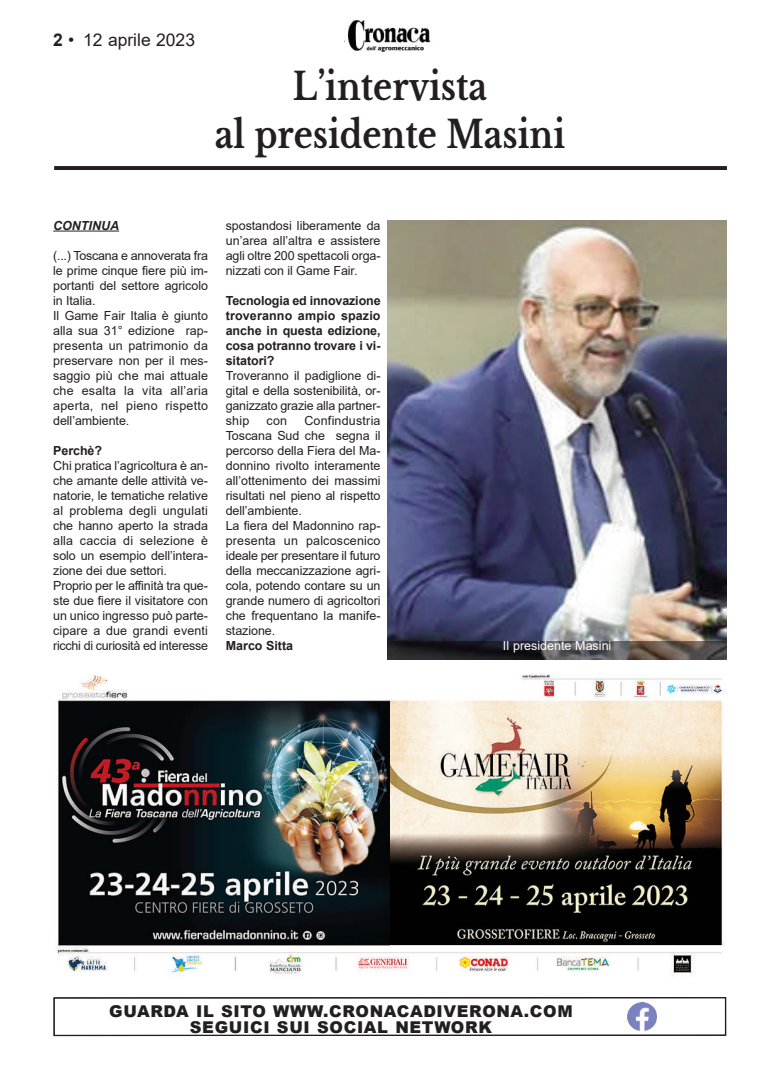
<style>
.page{position:relative;width:780px;height:1088px;background:#fff}
.page>*{position:absolute;margin:0;border:0;box-sizing:border-box;transform-origin:0 0}
.t1{font:700 37.5px/47.5px "Libre Baskerville";color:#231f20;text-align:center;scale:.87 1}
.t2{font:17.5px "Arial";color:#231f20}
.t3{font:900 16.25px/16.2px "Arial";letter-spacing:.04em;color:#231f20;text-align:center}
.t4{font:12.5px/15px "Arial";letter-spacing:-.005em;color:#231f20}
.t5{font:700 12.5px/15px "Arial";letter-spacing:-.005em;color:#231f20;text-align:justify}
.t6{font:12.5px "Arial";color:#fff}
.t7{font:italic 700 12.5px "Arial";color:#231f20}
.s1{font-weight:700}
</style>
<div class="page">
<img style="left:344px;top:20px;width:87px;height:32px">
<div style="left:54px;top:997px;width:672px;height:39px;border:1px solid #231f20"></div>
<svg style="left:627px;top:1002px;width:30px;height:29px"></svg>
<hr style="left:53px;top:231px;width:66px;height:1px;background:#231f20">
<hr style="left:54px;top:166px;width:672px;height:4px;background:#231f20">
<img style="left:57px;top:674px;width:668px;height:303px">
<img style="left:387px;top:221px;width:339px;height:420px">
<div style="left:387px;top:641px;width:339px;height:18px;background:#0d090a;opacity:.5"></div>
<h2 class="t2" style="left:53px;top:30px;width:143px"><span class="s1">2</span> • 12 aprile 2023</h2>
<h1 class="t1" style="left:215px;top:63px;width:404px">L’intervista<br>al presidente Masini</h1>
<p class="t7" style="left:53px;top:218px;width:67px">CONTINUA</p>
<p class="t4" style="left:53px;top:248px;width:156px">(...) Toscana e annoverata fra le prime cinque fiere più im&shy;portanti del settore agricolo in Italia.<br>Il Game Fair Italia è giunto alla sua 31° edizione rap&shy;presenta un patrimonio da preservare non per il mes&shy;saggio più che mai attuale che esalta la vita all’aria aperta, nel pieno rispetto dell’ambiente.</p>
<p class="t5" style="left:53px;top:443px;width:50px">Perchè?</p>
<p class="t4" style="left:53px;top:458px;width:156px">Chi pratica l’agricoltura è an&shy;che amante delle attività ve&shy;natorie, le tematiche relative al problema degli ungulati che hanno aperto la strada alla caccia di selezione è solo un esempio dell’intera&shy;zione dei due settori.<br>Proprio per le affinità tra que&shy;ste due fiere il visitatore con un unico ingresso può parte&shy;cipare a due grandi eventi ricchi di curiosità ed interesse</p>
<p class="t4" style="left:226px;top:218px;width:156px;text-align:justify">spostandosi liberamente da un’area all’altra e assistere agli oltre 200 spettacoli orga&shy;nizzati con il Game Fair.</p>
<p class="t5" style="left:226px;top:293px;width:156px">Tecnologia ed innovazione troveranno ampio spazio anche in questa edizione, cosa potranno trovare i vi&shy;sitatori?</p>
<p class="t4" style="left:226px;top:368px;width:156px;text-align:justify">Troveranno il padiglione di&shy;gital e della sostenibilità, or&shy;ganizzato grazie alla partner&shy;ship</p>
<p class="t4" style="left:226px;top:413px;width:156px;text-indent:79px">Confindustria<br>Toscana Sud che segna il percorso della Fiera del Ma&shy;donnino rivolto interamente all’ottenimento dei massimi risultati nel pieno al rispetto dell’ambiente.<br>La fiera del Madonnino rap&shy;presenta un palcoscenico ideale per presentare il futuro della meccanizzazione agri&shy;cola, potendo contare su un grande numero di agricoltori che frequentano la manife&shy;stazione.</p>
<p class="t5" style="left:226px;top:638px;width:69px">Marco Sitta</p>
<p class="t4" style="left:266px;top:413px;width:22px">con</p>
<p class="t6" style="left:503px;top:639px;width:110px">Il presidente Masini</p>
<h3 class="t3" style="left:109px;top:1002px;width:465px">GUARDA IL SITO WWW.CRONACADIVERONA.COM<br>SEGUICI SUI SOCIAL NETWORK</h3>
</div>
